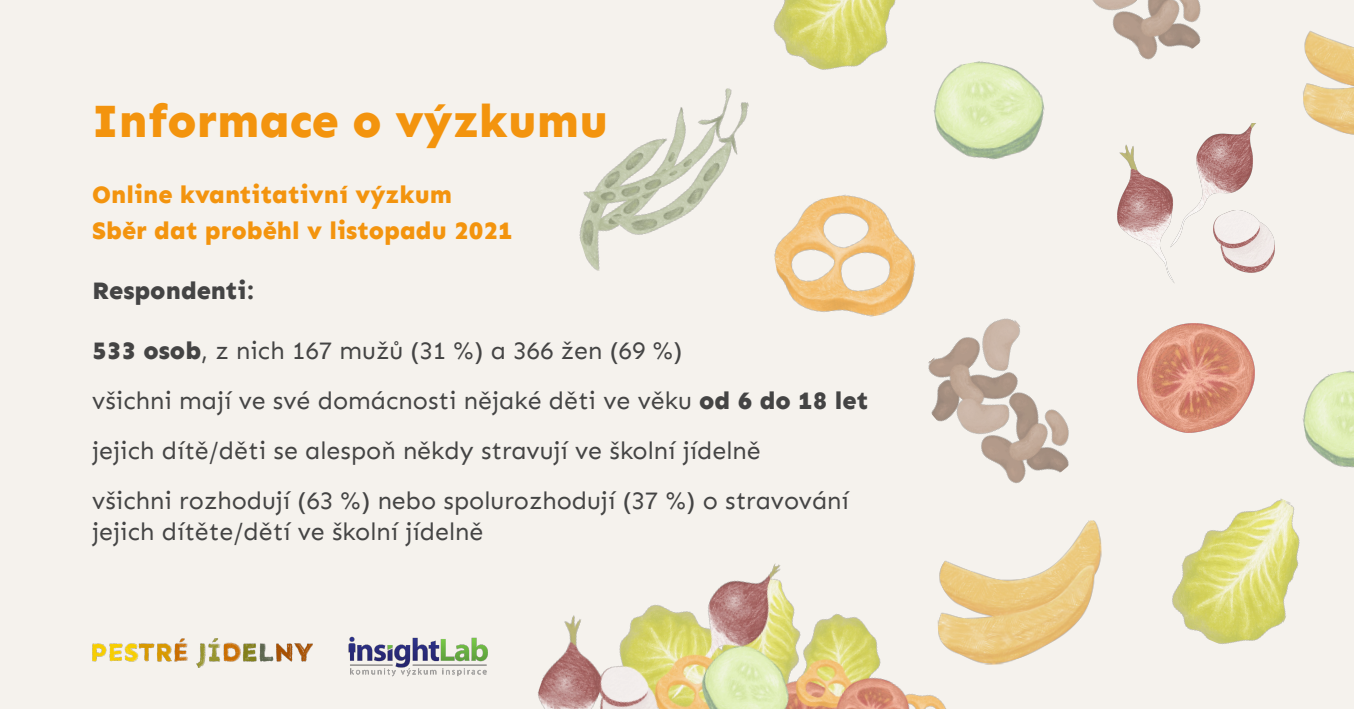
<style>
.page{position:relative;width:1354px;height:709px;background:#f5f2ed}
.page>*{position:absolute;margin:0;border:0;box-sizing:border-box;transform-origin:0 0}
.t1{font:800 47.5px "Sen";color:#f3940e}
.t2{font:25px/50px "Sen";color:#444}
.t3{font:800 25px/36.2px "Sen";color:#f3940e}
.t4{font:800 25px "Sen";color:#444}
.s1{font-weight:800}
</style>
<div class="page">
<img style="left:579px;top:88px;width:170px;height:183px">
<img style="left:928px;top:318px;width:141px;height:166px">
<img style="left:1092px;top:0;width:109px;height:60px">
<img style="left:1137px;top:324px;width:117px;height:108px">
<img style="left:1118px;top:124px;width:156px;height:159px">
<img style="left:1172px;top:499px;width:128px;height:145px">
<img style="left:773px;top:0;width:123px;height:70px">
<img style="left:964px;top:520px;width:138px;height:145px">
<img style="left:1303px;top:31px;width:51px;height:104px">
<img style="left:538px;top:560px;width:426px;height:149px">
<img style="left:774px;top:194px;width:142px;height:123px">
<img style="left:933px;top:61px;width:112px;height:99px">
<img style="left:1302px;top:370px;width:52px;height:98px">
<img style="left:92px;top:638px;width:221px;height:30px">
<img style="left:348px;top:636px;width:140px;height:41px">
<h1 class="t1" style="left:92px;top:94px;width:517px">Informace o výzkumu</h1>
<p class="t3" style="left:92px;top:177px;width:422px">Online kvantitativní výzkum<br>Sběr dat proběhl v listopadu 2021</p>
<p class="t4" style="left:92px;top:277px;width:164px">Respondenti:</p>
<p class="t2" style="left:92px;top:326px;width:777px"><span class="s1">533 osob</span>, z nich 167 mužů (31 %) a 366 žen (69 %)<br>všichni mají ve své domácnosti nějaké děti ve věku <span class="s1">od 6 do 18 let </span>jejich dítě/děti se alespoň někdy stravují ve školní jídelně<br>všichni rozhodují (63 %) nebo spolurozhodují (37 %) o stravování</p>
<p class="t2" style="left:92px;top:506px;width:393px">jejich dítěte/dětí ve školní jídelně</p>
</div>
